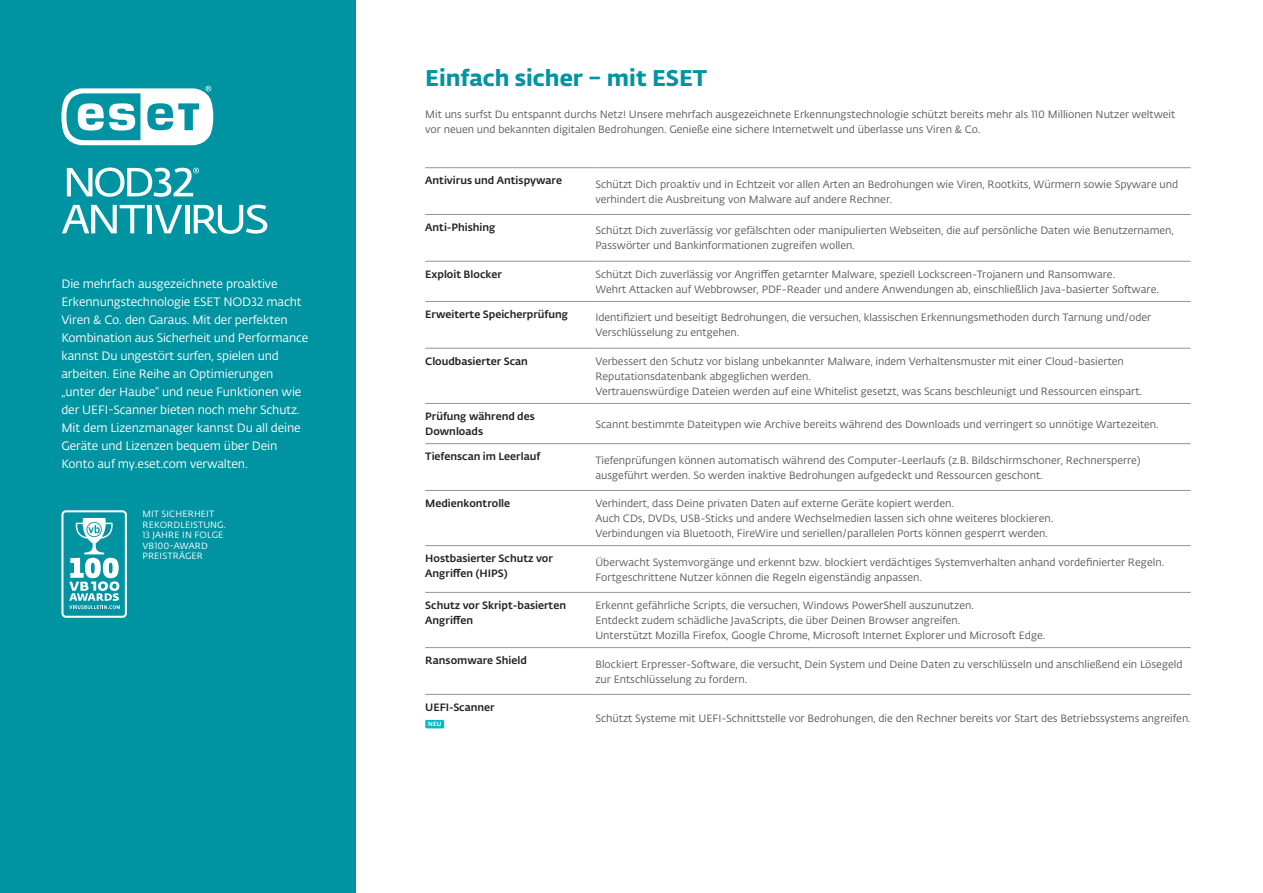
<style>
.page{position:relative;width:1263px;height:893px;background:#fff}
.page>*{position:absolute;margin:0;border:0;box-sizing:border-box;transform-origin:0 0}
.t1{font:22.5px "Fedra Sans Alt Pro Bold LF";color:#0094a2}
.t2{font:12px/18px "Fedra Sans Alt Pro Book LF";letter-spacing:-.01em;color:#fff}
.t3{font:10.5px/15px "Fedra Sans Alt Pro Book LF";color:#57585a}
.t4{font:10.5px/15px "Fedra Sans Alt Pro Med LF";color:#231f20}
.t5{font:9px/10.5px "Fedra Sans Alt Pro Book LF";letter-spacing:.01em;color:#fff}
.t6{font:6px "Fedra Sans Alt Pro Med LF";color:#fff}
</style>
<div class="page">
<div style="left:0;top:0;width:355px;height:893px;background:#0094a2"></div>
<div style="left:425px;top:720px;width:19px;height:8px;background:#03bac6;border-radius:2px"></div>
<svg style="left:61px;top:86px;width:152px;height:59px"></svg>
<svg style="left:62px;top:205px;width:83px;height:28px"></svg>
<hr style="left:148px;top:205px;width:4px;height:28px;background:#fff">
<svg style="left:155px;top:205px;width:27px;height:28px"></svg>
<hr style="left:185px;top:205px;width:4px;height:28px;background:#fff">
<svg style="left:194px;top:205px;width:73px;height:29px"></svg>
<svg style="left:67px;top:168px;width:132px;height:29px"></svg>
<svg style="left:61px;top:510px;width:66px;height:108px"></svg>
<hr style="left:425px;top:167px;width:170px;height:1px;background:#939598">
<hr style="left:595px;top:167px;width:596px;height:1px;background:#939598">
<hr style="left:425px;top:214px;width:170px;height:1px;background:#939598">
<hr style="left:595px;top:214px;width:596px;height:1px;background:#939598">
<hr style="left:425px;top:261px;width:170px;height:1px;background:#939598">
<hr style="left:595px;top:261px;width:596px;height:1px;background:#939598">
<hr style="left:425px;top:301px;width:170px;height:1px;background:#939598">
<hr style="left:595px;top:301px;width:596px;height:1px;background:#939598">
<hr style="left:425px;top:348px;width:170px;height:1px;background:#939598">
<hr style="left:595px;top:348px;width:596px;height:1px;background:#939598">
<hr style="left:425px;top:403px;width:170px;height:1px;background:#939598">
<hr style="left:595px;top:403px;width:596px;height:1px;background:#939598">
<hr style="left:425px;top:443px;width:170px;height:1px;background:#939598">
<hr style="left:595px;top:443px;width:596px;height:1px;background:#939598">
<hr style="left:425px;top:490px;width:170px;height:1px;background:#939598">
<hr style="left:595px;top:490px;width:596px;height:1px;background:#939598">
<hr style="left:425px;top:545px;width:170px;height:1px;background:#939598">
<hr style="left:595px;top:545px;width:596px;height:1px;background:#939598">
<hr style="left:425px;top:647px;width:170px;height:1px;background:#939598">
<hr style="left:595px;top:647px;width:596px;height:1px;background:#939598">
<hr style="left:425px;top:592px;width:170px;height:1px;background:#939598">
<hr style="left:595px;top:592px;width:596px;height:1px;background:#939598">
<hr style="left:425px;top:694px;width:170px;height:1px;background:#939598">
<hr style="left:595px;top:694px;width:596px;height:1px;background:#939598">
<p class="t2" style="left:61px;top:274px;width:249px">Die mehrfach ausgezeichnete proaktive Erkennungstechnologie ESET NOD32 macht Viren &amp; Co. den Garaus. Mit der perfekten Kombination aus Sicherheit und Performance kannst Du ungestört surfen, spielen und arbeiten. Eine Reihe an Optimierungen „unter der Haube“ und neue Funktionen wie der UEFI-Scanner bieten noch mehr Schutz.<br>Mit dem Lizenzmanager kannst Du all deine Geräte und Lizenzen bequem über Dein Konto auf my.eset.com verwalten.</p>
<p class="t5" style="left:142px;top:509px;width:85px">MIT SICHERHEIT<br>REKORDLEISTUNG.<br>13 JAHRE IN FOLGE<br>VB100-AWARD<br>PREISTRÄGER</p>
<h1 class="t1" style="left:425px;top:60px;width:283px">Einfach sicher – mit ESET</h1>
<p class="t3" style="left:425px;top:107px;width:752px">Mit uns surfst Du entspannt durchs Netz! Unsere mehrfach ausgezeichnete Erkennungstechnologie schützt bereits mehr als 110 Millionen Nutzer weltweit vor neuen und bekannten digitalen Bedrohungen. Genieße eine sichere Internetwelt und überlasse uns Viren &amp; Co.</p>
<p class="t4" style="left:425px;top:173px;width:138px">Antivirus und Antispyware</p>
<p class="t3" style="left:595px;top:176px;width:584px">Schützt Dich proaktiv und in Echtzeit vor allen Arten an Bedrohungen wie Viren, Rootkits, Würmern sowie Spyware und verhindert die Ausbreitung von Malware auf andere Rechner.</p>
<p class="t4" style="left:425px;top:219px;width:72px">Anti-Phishing</p>
<p class="t3" style="left:595px;top:223px;width:580px">Schützt Dich zuverlässig vor gefälschten oder manipulierten Webseiten, die auf persönliche Daten wie Benutzernamen,<br>Passwörter und Bankinformationen zugreifen wollen.</p>
<p class="t4" style="left:425px;top:266px;width:78px">Exploit Blocker</p>
<p class="t3" style="left:595px;top:266px;width:565px">Schützt Dich zuverlässig vor Angriffen getarnter Malware, speziell Lockscreen-Trojanern und Ransomware.<br>Wehrt Attacken auf Webbrowser, PDF-Reader und andere Anwendungen ab, einschließlich Java-basierter Software.</p>
<p class="t4" style="left:425px;top:306px;width:144px">Erweiterte Speicherprüfung</p>
<p class="t3" style="left:595px;top:310px;width:557px">Identifiziert und beseitigt Bedrohungen, die versuchen, klassischen Erkennungsmethoden durch Tarnung und/oder<br>Verschlüsselung zu entgehen.</p>
<p class="t4" style="left:425px;top:353px;width:104px">Cloudbasierter Scan</p>
<p class="t3" style="left:595px;top:353px;width:548px">Verbessert den Schutz vor bislang unbekannter Malware, indem Verhaltensmuster mit einer Cloud-basierten<br>Reputationsdatenbank abgeglichen werden.<br>Vertrauenswürdige Dateien werden auf eine Whitelist gesetzt, was Scans beschleunigt und Ressourcen einspart.</p>
<p class="t4" style="left:425px;top:408px;width:111px">Prüfung während des<br>Downloads</p>
<p class="t3" style="left:595px;top:416px;width:565px">Scannt bestimmte Dateitypen wie Archive bereits während des Downloads und verringert so unnötige Wartezeiten.</p>
<p class="t4" style="left:425px;top:448px;width:117px">Tiefenscan im Leerlauf</p>
<p class="t3" style="left:595px;top:452px;width:547px">Tiefenprüfungen können automatisch während des Computer-Leerlaufs (z.B. Bildschirmschoner, Rechnersperre) ausgeführt werden. So werden inaktive Bedrohungen aufgedeckt und Ressourcen geschont.</p>
<p class="t4" style="left:425px;top:495px;width:86px">Medienkontrolle</p>
<p class="t3" style="left:595px;top:496px;width:459px">Verhindert, dass Deine privaten Daten auf externe Geräte kopiert werden.<br>Auch CDs, DVDs, USB-Sticks und andere Wechselmedien lassen sich ohne weiteres blockieren.<br>Verbindungen via Bluetooth, FireWire und seriellen/parallelen Ports können gesperrt werden.</p>
<p class="t4" style="left:425px;top:550px;width:129px">Hostbasierter Schutz vor<br>Angriffen (HIPS)</p>
<p class="t3" style="left:595px;top:554px;width:570px">Überwacht Systemvorgänge und erkennt bzw. blockiert verdächtiges Systemverhalten anhand vordefinierter Regeln.<br>Fortgeschrittene Nutzer können die Regeln eigenständig anpassen.</p>
<p class="t4" style="left:425px;top:597px;width:142px">Schutz vor Skript-basierten<br>Angriffen</p>
<p class="t3" style="left:595px;top:598px;width:451px">Erkennt gefährliche Scripts, die versuchen, Windows PowerShell auszunutzen.<br>Entdeckt zudem schädliche JavaScripts, die über Deinen Browser angreifen.<br>Unterstützt Mozilla Firefox, Google Chrome, Microsoft Internet Explorer und Microsoft Edge.</p>
<p class="t4" style="left:425px;top:652px;width:103px">Ransomware Shield</p>
<p class="t3" style="left:595px;top:656px;width:589px">Blockiert Erpresser-Software, die versucht, Dein System und Deine Daten zu verschlüsseln und anschließend ein Lösegeld zur Entschlüsselung zu fordern.</p>
<p class="t4" style="left:425px;top:699px;width:71px">UEFI-Scanner</p>
<p class="t3" style="left:595px;top:710px;width:597px">Schützt Systeme mit UEFI-Schnittstelle vor Bedrohungen, die den Rechner bereits vor Start des Betriebssystems angreifen.</p>
<p class="t6" style="left:428px;top:720px;width:15px">NEU</p>
</div>
